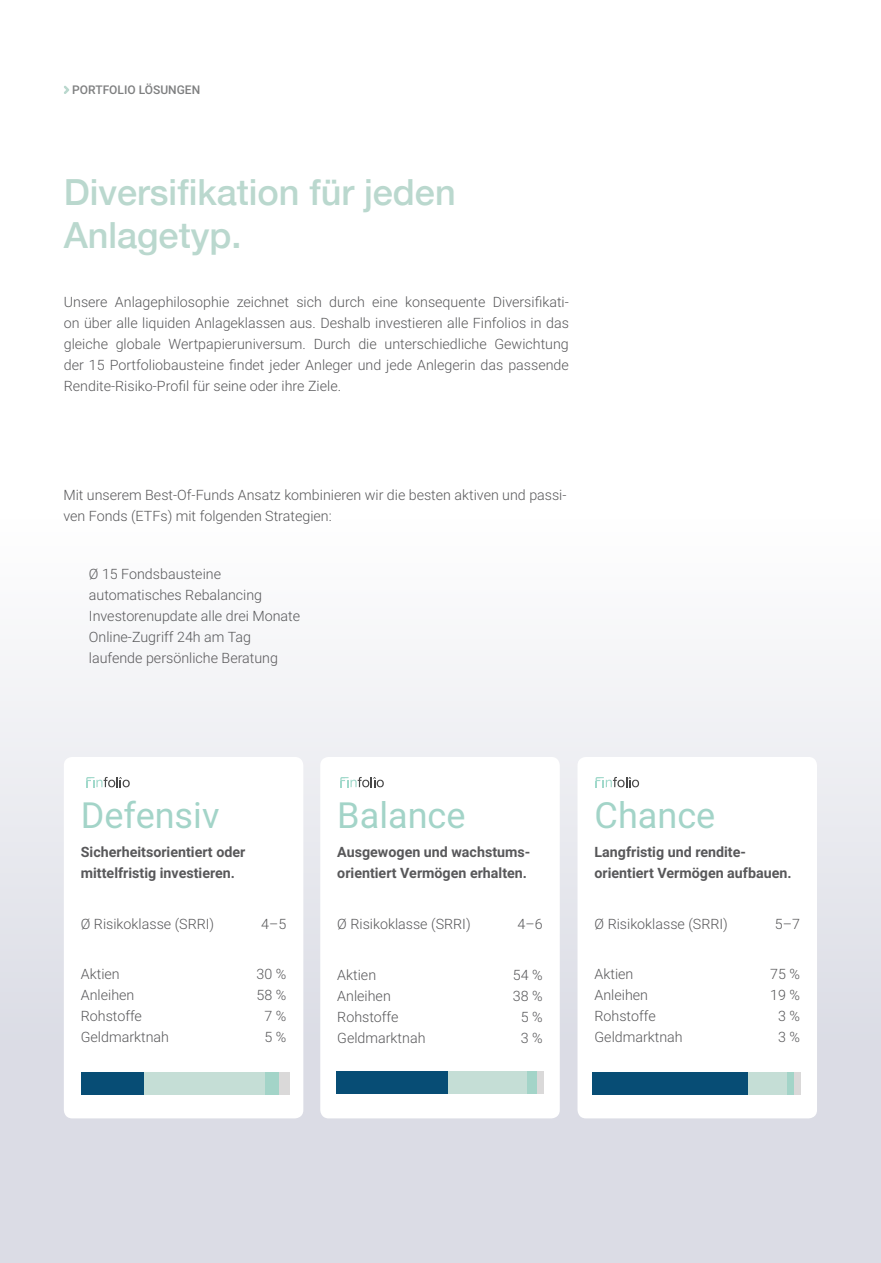
<style>
.page{position:relative;width:881px;height:1263px;background:#fff}
.page>*{position:absolute;margin:0;border:0;box-sizing:border-box;transform-origin:0 0}
.t1{font:500 36px/43.2px "Helvetica Neue";color:#bad8ce}
.t2{font:36px "Roboto";color:#a3d4c8}
.t3{font:300 14.25px/21px "Roboto";color:#58585a}
.t4{font:700 14.25px/21px "Roboto";color:#58585a}
.t5{font:500 12px "Roboto";color:#7e7f80}
</style>
<div class="page">
<div style="left:0;top:306px;width:880px;height:957px;background:linear-gradient(to bottom,#fff,#d5d6e1)"></div>
<div style="left:64px;top:757px;width:239px;height:361px;background:#fff;border-radius:9px"></div>
<div style="left:320px;top:757px;width:239px;height:361px;background:#fff;border-radius:9px"></div>
<div style="left:577px;top:757px;width:239px;height:361px;background:#fff;border-radius:9px"></div>
<div style="left:144px;top:1072px;width:121px;height:22px;background:#c5ded6"></div>
<div style="left:81px;top:1072px;width:63px;height:22px;background:#074d75"></div>
<div style="left:265px;top:1072px;width:14px;height:22px;background:#a3d4c8"></div>
<div style="left:279px;top:1072px;width:11px;height:22px;background:#dad9d9"></div>
<div style="left:336px;top:1071px;width:112px;height:23px;background:#074d75"></div>
<div style="left:448px;top:1071px;width:79px;height:23px;background:#c5ded6"></div>
<div style="left:527px;top:1071px;width:10px;height:23px;background:#a3d4c8"></div>
<div style="left:537px;top:1071px;width:6px;height:23px;background:#dad9d9"></div>
<div style="left:592px;top:1072px;width:156px;height:22px;background:#074d75"></div>
<div style="left:748px;top:1072px;width:39px;height:22px;background:#c5ded6"></div>
<div style="left:787px;top:1072px;width:6px;height:22px;background:#a3d4c8"></div>
<div style="left:793px;top:1072px;width:7px;height:22px;background:#dad9d9"></div>
<svg style="left:64px;top:86px;width:5px;height:8px"></svg>
<svg style="left:86px;top:777px;width:44px;height:10px"></svg>
<svg style="left:340px;top:777px;width:43px;height:10px"></svg>
<svg style="left:595px;top:777px;width:43px;height:10px"></svg>
<p class="t5" style="left:72px;top:85px;width:129px">PORTFOLIO LÖSUNGEN</p>
<h1 class="t1" style="left:64px;top:168px;width:393px">Diversifikation für jeden<br>Anlagetyp.</h1>
<p class="t3" style="left:64px;top:291px;width:506px;text-align:justify">Unsere Anlagephilosophie zeichnet sich durch eine konsequente Diversifikati&shy;on über alle liquiden Anlageklassen aus. Deshalb investieren alle Finfolios in das gleiche globale Wertpapieruniversum. Durch die unterschiedliche Gewichtung der 15 Port foliobausteine findet jeder Anleger und jede Anlegerin das passende Rendite- Risiko-Profil für seine oder ihre Ziele.</p>
<p class="t3" style="left:63px;top:485px;width:504px">Mit unserem Best-Of-Funds Ansatz kombinieren wir die besten aktiven und passi&shy;ven Fonds (ETFs) mit folgenden Strategien:</p>
<p class="t3" style="left:89px;top:565px;width:213px">Ø 15 Fondsbausteine automatisches Rebalancing<br>Investorenupdate alle drei Monate<br>Online-Zugriff 24h am Tag laufende persönliche Beratung</p>
<h1 class="t2" style="left:81px;top:794px;width:140px">Defensiv</h1>
<p class="t4" style="left:81px;top:843px;width:166px">Sicherheitsorientiert oder mittelfristig investieren.</p>
<p class="t3" style="left:81px;top:914px;width:135px">Ø Risikoklasse (SRRI)</p>
<p class="t3" style="left:261px;top:914px;width:27px">4–5</p>
<p class="t3" style="left:81px;top:963px;width:40px">Aktien</p>
<p class="t3" style="left:256px;top:963px;width:31px">30 %</p>
<p class="t3" style="left:81px;top:984px;width:55px">Anleihen</p>
<p class="t3" style="left:256px;top:984px;width:31px">58 %</p>
<p class="t3" style="left:81px;top:1005px;width:63px">Rohstoffe</p>
<p class="t3" style="left:264px;top:1005px;width:23px">7 %</p>
<p class="t3" style="left:81px;top:1026px;width:90px">Geldmarktnah</p>
<p class="t3" style="left:264px;top:1026px;width:23px">5 %</p>
<h1 class="t2" style="left:337px;top:794px;width:130px">Balance</h1>
<p class="t4" style="left:337px;top:843px;width:194px">Ausgewogen und wachstums&shy;orientiert Vermögen erhalten.</p>
<p class="t3" style="left:337px;top:915px;width:135px">Ø Risikoklasse (SRRI)</p>
<p class="t3" style="left:517px;top:915px;width:27px">4–6</p>
<p class="t3" style="left:337px;top:963px;width:40px">Aktien</p>
<p class="t3" style="left:512px;top:963px;width:31px">54 %</p>
<p class="t3" style="left:337px;top:985px;width:55px">Anleihen</p>
<p class="t3" style="left:512px;top:985px;width:31px">38 %</p>
<p class="t3" style="left:337px;top:1006px;width:63px">Rohstoffe</p>
<p class="t3" style="left:520px;top:1006px;width:23px">5 %</p>
<p class="t3" style="left:337px;top:1027px;width:90px">Geldmarktnah</p>
<p class="t3" style="left:520px;top:1027px;width:23px">3 %</p>
<h1 class="t2" style="left:594px;top:794px;width:122px">Chance</h1>
<p class="t4" style="left:594px;top:843px;width:198px">Langfristig und rendite&shy;orientiert Vermögen aufbauen.</p>
<p class="t3" style="left:594px;top:914px;width:135px">Ø Risikoklasse (SRRI)</p>
<p class="t3" style="left:774px;top:914px;width:27px">5–7</p>
<p class="t3" style="left:594px;top:963px;width:40px">Aktien</p>
<p class="t3" style="left:769px;top:963px;width:31px">75 %</p>
<p class="t3" style="left:594px;top:984px;width:55px">Anleihen</p>
<p class="t3" style="left:769px;top:984px;width:31px">19 %</p>
<p class="t3" style="left:594px;top:1005px;width:63px">Rohstoffe</p>
<p class="t3" style="left:777px;top:1005px;width:23px">3 %</p>
<p class="t3" style="left:594px;top:1026px;width:90px">Geldmarktnah</p>
<p class="t3" style="left:777px;top:1026px;width:23px">3 %</p>
</div>
